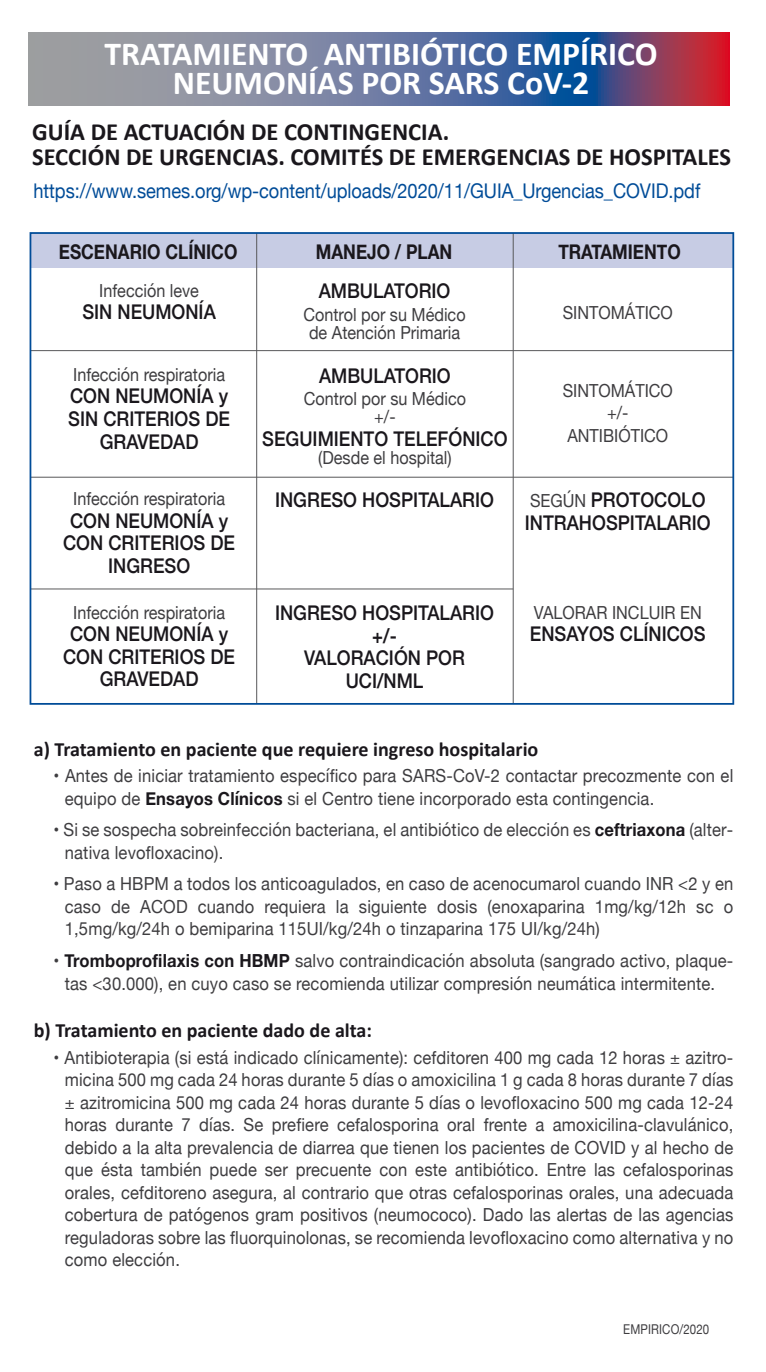
<style>
.page{position:relative;width:766px;height:1372px;background:#fff}
.page>*{position:absolute;margin:0;border:0;box-sizing:border-box;transform-origin:0 0}
.t1{font:700 33.75px/29.2px "Calibri";color:#fff;text-align:center}
.t2{font:700 24.75px/24.8px "Calibri";color:#1a171c}
.t3{font:500 20.25px/22.5px "Helvetica Neue";color:#1a171c;text-align:center;scale:.9 1}
.t4{font:700 20.25px "Calibri";color:#1a171c}
.t5{font:20.25px "Helvetica Neue";letter-spacing:-.005em;color:#004c98;scale:.9 1}
.t6{font:700 20.25px "Helvetica Neue";color:#1a171c;scale:.85 1}
.t7{font:18px/22.5px "Helvetica Neue";letter-spacing:.01em;color:#3e3d40;scale:.92 1}
.t8{font:18px/18px "Helvetica Neue";letter-spacing:.01em;color:#3e3d40;text-align:center;scale:.9 1}
.t9{font:13.5px "Helvetica Neue";letter-spacing:.01em;color:#3e3d40;scale:.85 1}
.s1{font-weight:400;font-size:18px;color:#3e3d40}
.s2{font-weight:700;color:#1a171c}
</style>
<div class="page">
<svg style="left:29px;top:32px;width:700px;height:73px;background:#737394"></svg>
<hr style="left:30px;top:350px;width:703px;height:1px;background:#58585a">
<hr style="left:30px;top:477px;width:703px;height:1px;background:#58585a">
<hr style="left:30px;top:588px;width:483px;height:1px;background:#58585a">
<div style="left:31px;top:233px;width:702px;height:34px;background:#c7cce4"></div>
<hr style="left:256px;top:233px;width:1px;height:471px;background:#58585a">
<hr style="left:512px;top:233px;width:1px;height:471px;background:#58585a">
<div style="left:30px;top:232px;width:704px;height:472px;border:2px solid #004c98"></div>
<h1 class="t1" style="left:104px;top:39px;width:554px">TRATAMIENTO ANTIBIÓTICO EMPÍRICO<br>NEUMONÍAS POR SARS CoV-2</h1>
<h2 class="t2" style="left:32px;top:120px;width:700px">GUÍA DE ACTUACIÓN DE CONTINGENCIA.<br>SECCIÓN DE URGENCIAS. COMITÉS DE EMERGENCIAS DE HOSPITALES</h2>
<p class="t5" style="left:33px;top:176px;width:742px">https://www.semes.org/wp-content/uploads/2020/11/GUIA_Urgencias_COVID.pdf</p>
<p class="t6" style="left:59px;top:236px;width:211px">ESCENARIO CLÍNICO</p>
<p class="t6" style="left:316px;top:236px;width:162px">MANEJO / PLAN</p>
<p class="t6" style="left:558px;top:236px;width:145px">TRATAMIENTO</p>
<p class="t8" style="left:99px;top:282px;width:112px">Infección leve</p>
<p class="t3" style="left:82px;top:299px;width:150px">SIN NEUMONÍA</p>
<p class="t8" style="left:73px;top:366px;width:170px">Infección respiratoria</p>
<p class="t3" style="left:68px;top:383px;width:181px">CON NEUMONÍA y<br>SIN CRITERIOS DE<br>GRAVEDAD</p>
<p class="t8" style="left:73px;top:491px;width:170px">Infección respiratoria</p>
<p class="t3" style="left:63px;top:508px;width:192px">CON NEUMONÍA y<br>CON CRITERIOS DE<br>INGRESO</p>
<p class="t8" style="left:73px;top:604px;width:170px">Infección respiratoria</p>
<p class="t3" style="left:63px;top:621px;width:192px">CON NEUMONÍA y<br>CON CRITERIOS DE<br>GRAVEDAD</p>
<p class="t3" style="left:318px;top:278px;width:148px">AMBULATORIO</p>
<p class="t8" style="left:303px;top:306px;width:182px">Control por su Médico de Atención Primaria</p>
<p class="t8" style="left:562px;top:305px;width:124px">SINTOMÁTICO</p>
<p class="t3" style="left:319px;top:362px;width:148px">AMBULATORIO</p>
<p class="t8" style="left:304px;top:391px;width:182px">Control por su Médico +/-</p>
<p class="t3" style="left:262px;top:425px;width:274px">SEGUIMIENTO TELEFÓNICO</p>
<p class="t8" style="left:318px;top:449px;width:150px">(Desde el hospital)</p>
<p class="t8" style="left:562px;top:380px;width:124px;line-height:22.5px">SINTOMÁTICO +/-<br>ANTIBIÓTICO</p>
<p class="t3" style="left:275px;top:487px;width:245px">INGRESO HOSPITALARIO</p>
<p class="t3" style="left:524px;top:487px;width:208px;text-align:left"><span class="s1">SEGÚN</span> PROTOCOLO<br>INTRAHOSPITALARIO</p>
<p class="t3" style="left:275px;top:600px;width:245px">INGRESO HOSPITALARIO +/-<br>VALORACIÓN POR<br>UCI/NML</p>
<p class="t8" style="left:533px;top:604px;width:188px">VALORAR INCLUIR EN</p>
<p class="t3" style="left:530px;top:621px;width:197px">ENSAYOS CLÍNICOS</p>
<p class="t4" style="left:34px;top:736px;width:506px">a) Tratamiento en paciente que requiere ingreso hospitalario</p>
<p class="t7" style="left:65px;top:765px;width:728px;text-indent:-11px">• Antes de iniciar tratamiento específico para SARS-CoV-2 contactar precozmente con el equipo de <span class="s2">Ensayos Clínicos</span> si el Centro tiene incorporado esta contingencia.</p>
<p class="t7" style="left:65px;top:819px;width:728px;text-indent:-11px">• Si se sospecha sobreinfección bacteriana, el antibiótico de elección es <span class="s2">ceftriaxona</span> (alter&shy;nativa levofloxacino).</p>
<p class="t7" style="left:65px;top:873px;width:728px;text-align:justify;text-indent:-11px">• Paso a HBPM a todos los anticoagulados, en caso de acenocumarol cuando INR &lt;2 y en caso de ACOD cuando requiera la siguiente dosis (enoxaparina 1mg/kg/12h sc o 1,5mg/kg/24h o bemiparina 115UI/kg/24h o tinzaparina 175 UI/kg/24h)</p>
<p class="t7" style="left:54px;top:950px;width:740px;text-align:center">• <span class="s2">Tromboprofilaxis con HBMP</span> salvo contraindicación absoluta (sangrado activo, plaque&shy;tas &lt;30.000), en cuyo caso se recomienda utilizar compresión neumática intermitente.</p>
<p class="t4" style="left:34px;top:1017px;width:339px">b) Tratamiento en paciente dado de alta:</p>
<p class="t7" style="left:65px;top:1046px;width:728px;text-align:justify;text-indent:-11px">• Antibioterapia (si está indicado clínicamente): cefditoren 400 mg cada 12 horas ± azitro&shy;micina 500 mg cada 24 horas durante 5 días o amoxicilina 1 g cada 8 horas durante 7 días ± azitromicina 500 mg cada 24 horas durante 5 días o levofloxacino 500 mg cada 12-24 horas durante 7 días. Se prefiere cefalosporina oral frente a amoxicilina-clavulánico, debido a la alta prevalencia de diarrea que tienen los pacientes de COVID y al hecho de que ésta también puede ser precuente con este antibiótico. Entre las cefalosporinas orales, cefditoreno asegura, al contrario que otras cefalosporinas orales, una adecuada cobertura de patógenos gram positivos (neumococo). Dado las alertas de las agencias reguladoras sobre las fluorquinolonas, se recomienda levofloxacino como alternativa y no como elección.</p>
<p class="t9" style="left:623px;top:1319px;width:103px">EMPIRICO/2020</p>
</div>
